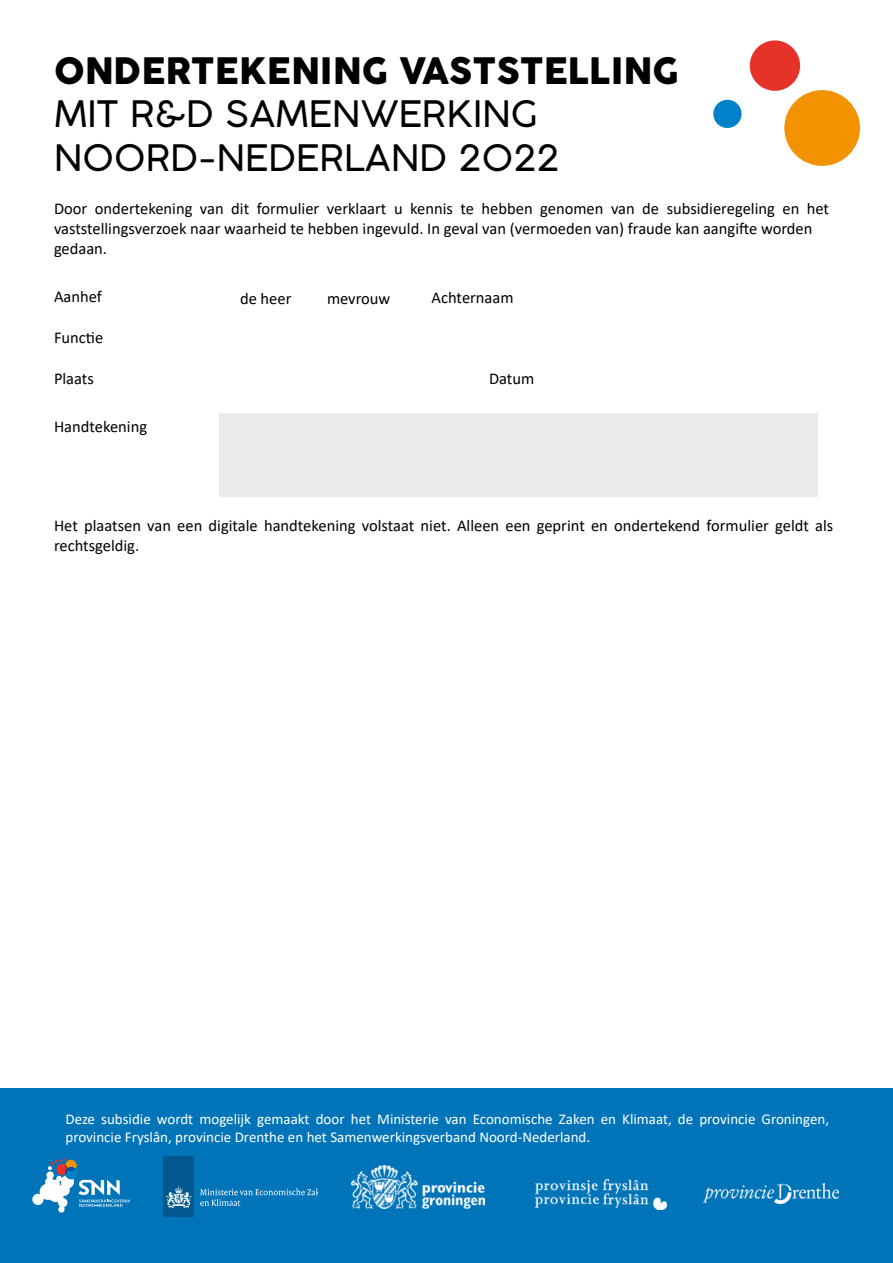
<style>
.page{position:relative;width:893px;height:1263px;background:#fff}
.page>*{position:absolute;margin:0;border:0;box-sizing:border-box;transform-origin:0 0}
.H1_Titel_subsidie{font:300 36px "Cocogoose Pro";color:#000}
.H1_Documentitel{font:36px "Cocogoose Pro";color:#000}
.Paragraaf{font:16.5px/19.8px "Calibri";color:#000}
.Paragraaf_DIAP{font:15px/18px "Calibri";color:#fff}
</style>
<div class="page">
<div style="left:220px;top:413px;width:598px;height:84px;background:#eaecec"></div>
<div style="left:713px;top:100px;width:28px;height:28px;background:#0081c9;border-radius:50%"></div>
<div style="left:750px;top:40px;width:50px;height:51px;background:#e63329;border-radius:50%"></div>
<div style="left:784px;top:90px;width:76px;height:76px;background:#f39200;border-radius:50%"></div>
<div style="left:0;top:1089px;width:893px;height:174px;background:#0074b8"></div>
<svg style="left:32px;top:1158px;width:98px;height:54px"></svg>
<div style="left:164px;top:1156px;width:30px;height:60px;background:#00588e"></div>
<svg style="left:166px;top:1186px;width:26px;height:22px"></svg>
<svg style="left:200px;top:1188px;width:117px;height:18px"></svg>
<img style="left:351px;top:1166px;width:134px;height:42px">
<img style="left:536px;top:1179px;width:131px;height:31px">
<img style="left:704px;top:1183px;width:135px;height:20px">
<p class="H1_Documentitel" style="left:54px;top:47px;width:627px">ONDERTEKENING VASTSTELLING</p>
<p class="H1_Titel_subsidie" style="left:54px;top:89px;width:485px">MIT R&amp;D SAMENWERKING</p>
<p class="H1_Titel_subsidie" style="left:54px;top:133px;width:507px">NOORD-NEDERLAND 2022</p>
<p class="Paragraaf" style="left:54px;top:199px;width:777px">Door ondertekening van dit formulier verklaart u kennis te hebben genomen van de subsidieregeling en het vaststellingsverzoek naar waarheid te hebben ingevuld. In geval van (vermoeden van) fraude kan aangifte worden</p>
<p class="Paragraaf" style="left:54px;top:238px;width:55px">gedaan.</p>
<p class="Paragraaf" style="left:54px;top:286px;width:49px">Aanhef</p>
<p class="Paragraaf" style="left:240px;top:288px;width:53px">de heer</p>
<p class="Paragraaf" style="left:327px;top:288px;width:65px">mevrouw</p>
<p class="Paragraaf" style="left:432px;top:287px;width:84px">Achternaam</p>
<p class="Paragraaf" style="left:54px;top:327px;width:51px">Functie</p>
<p class="Paragraaf" style="left:54px;top:368px;width:41px">Plaats</p>
<p class="Paragraaf" style="left:489px;top:368px;width:47px">Datum</p>
<p class="Paragraaf" style="left:54px;top:416px;width:95px">Handtekening</p>
<p class="Paragraaf" style="left:54px;top:515px;width:781px">Het plaatsen van een digitale handtekening volstaat niet. Alleen een geprint en ondertekend formulier geldt als rechtsgeldig.</p>
<p class="Paragraaf_DIAP" style="left:65px;top:1109px;width:765px">Deze subsidie wordt mogelijk gemaakt door het Ministerie van Economische Zaken en Klimaat, de provincie Groningen, provincie Fryslân, provincie Drenthe en het Samenwerkingsverband Noord-Nederland.</p>
</div>
